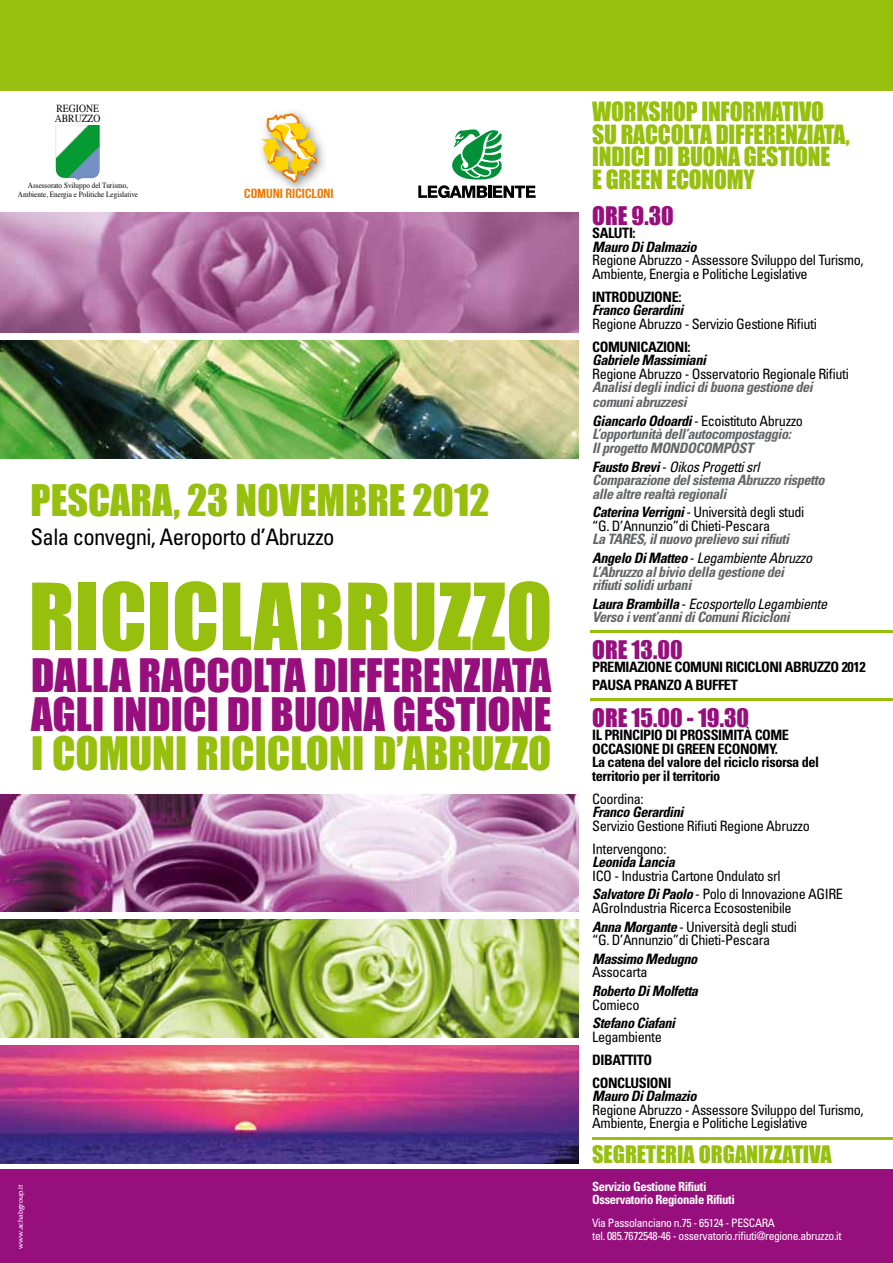
<style>
.page{position:relative;width:893px;height:1263px;background:#fff}
.page>*{position:absolute;margin:0;border:0;box-sizing:border-box;transform-origin:0 0}
.t1{font:85.35px "Impact";color:#97bf0d}
.t2{font:42.45px/39px "Impact";color:#970e7d}
.t3{font:42.45px "Impact";color:#97bf0d}
.t4{font:40.05px "Impact";color:#97bf0d}
.t5{font:24.3px/22.5px "Impact";letter-spacing:-.01em;color:#97bf0d}
.t6{font:23.55px "Impact";color:#970e7d}
.t7{font:condensed 22.8px "Univers";letter-spacing:-.03em;color:#000}
.t8{font:22.2px "Impact";color:#97bf0d}
.t9{font:condensed 14.25px/13.5px "Univers";letter-spacing:-.03em;color:#000}
.t10{font:italic 700 condensed 14.25px/13.5px "Univers";letter-spacing:-.03em;color:#646567}
.t11{font:700 condensed 14.25px/13.5px "Univers";letter-spacing:-.03em;color:#000}
.t12{font:italic 700 condensed 14.25px "Univers";letter-spacing:-.03em;color:#000}
.t13{font:13.2px "Bebas Neue";color:#ed7902;scale:1.25 1}
.t14{font:700 condensed 12.6px/13.6px "Univers";letter-spacing:-.03em;color:#fff}
.t15{font:condensed 11.55px/13.6px "Univers";letter-spacing:-.03em;color:#fff}
.t16{font:10.8px/9.6px "Times";color:#000;scale:.9 1}
.t17{font:7.95px/8.7px "Times";color:#000;text-align:center;scale:.9 1}
.t18{font:7.5px "Friz Quadrata";color:#fff}
.s1{color:#000}
.s2{font-weight:400;font-style:normal;color:#000}
.s3{font-weight:400;color:#000}
.s4{font-weight:700;font-style:italic}
</style>
<div class="page">
<div style="left:0;top:0;width:893px;height:91px;background:#97bf0d"></div>
<div style="left:0;top:1169px;width:893px;height:94px;background:#970e7d"></div>
<hr style="left:590px;top:631px;width:303px;height:2px;background:#97bf0d">
<hr style="left:590px;top:698px;width:303px;height:2px;background:#97bf0d">
<hr style="left:592px;top:1137px;width:301px;height:2px;background:#97bf0d">
<img style="left:56px;top:125px;width:44px;height:55px">
<svg style="left:418px;top:129px;width:118px;height:69px"></svg>
<img style="left:0;top:1045px;width:578px;height:119px">
<img style="left:0;top:340px;width:578px;height:119px">
<svg style="left:0;top:794px;width:578px;height:118px;background:#b27fa9"></svg>
<img style="left:0;top:919px;width:578px;height:119px">
<img style="left:0;top:213px;width:578px;height:119px">
<img style="left:284px;top:111px;width:40px;height:79px">
<svg style="left:261px;top:113px;width:57px;height:70px"></svg>
<p class="t16" style="left:55px;top:103px;width:52px">REGIONE<br>ABRUZZO</p>
<p class="t17" style="left:18px;top:181px;width:135px">Assessorato Sviluppo del Turismo,<br>Ambiente, Energia e Politiche Legislative</p>
<p class="t13" style="left:244px;top:186px;width:73px">COMUNI RICICLONI</p>
<h3 class="t4" style="left:31px;top:476px;width:460px">PESCARA, 23 NOVEMBRE 2012</h3>
<h3 class="t7" style="left:31px;top:523px;width:305px">Sala convegni, Aeroporto d’Abruzzo</h3>
<h1 class="t1" style="left:29px;top:564px;width:525px">RICICLABRUZZO</h1>
<h2 class="t2" style="left:31px;top:655px;width:522px">DALLA RACCOLTA DIFFERENZIATA<br>AGLI INDICI DI BUONA GESTIONE</h2>
<h2 class="t3" style="left:31px;top:727px;width:522px">I COMUNI RICICLONI D’ABRUZZO</h2>
<p class="t18" style="left:16px;top:1249px;width:66px;rotate:-90deg">www.achabgroup.it</p>
<h3 class="t5" style="left:592px;top:100px;width:259px">WORKSHOP INFORMATIVO<br>SU RACCOLTA DIFFERENZIATA,<br>INDICI DI BUONA GESTIONE<br>E GREEN ECONOMY</h3>
<h3 class="t6" style="left:592px;top:201px;width:83px">ORE 9.30</h3>
<p class="t11" style="left:592px;top:226px;width:45px">SALUTI:</p>
<p class="t12" style="left:592px;top:238px;width:106px">Mauro Di Dalmazio</p>
<p class="t9" style="left:592px;top:253px;width:273px">Regione Abruzzo - Assessore Sviluppo del Turismo,<br>Ambiente, Energia e Politiche Legislative</p>
<p class="t11" style="left:592px;top:290px;width:91px">INTRODUZIONE:</p>
<p class="t12" style="left:592px;top:301px;width:93px">Franco Gerardini</p>
<p class="t9" style="left:592px;top:317px;width:226px">Regione Abruzzo - Servizio Gestione Rifiuti</p>
<p class="t11" style="left:592px;top:340px;width:100px">COMUNICAZIONI:</p>
<p class="t12" style="left:592px;top:351px;width:115px">Gabriele Massimiani</p>
<p class="t9" style="left:592px;top:367px;width:258px">Regione Abruzzo - Osservatorio Regionale Rifiuti</p>
<p class="t10" style="left:592px;top:379px;width:222px;line-height:15px">Analisi degli indici di buona gestione dei comuni abruzzesi</p>
<p class="t10" style="left:592px;top:414px;width:212px"><span class="s1">Giancarlo Odoardi</span> <span class="s2">- Ecoistituto Abruzzo<br></span>L’opportunità dell’autocompostaggio:<br>Il progetto MONDOCOMPOST</p>
<p class="t10" style="left:592px;top:460px;width:234px"><span class="s1">Fausto Brevi</span> <span class="s2">-</span> <span class="s3">Oikos Progetti srl<br></span>Comparazione del sistema Abruzzo rispetto alle altre realtà regionali</p>
<p class="t9" style="left:592px;top:505px;width:214px"><span class="s4">Caterina Verrigni</span> - Università degli studi “G. D’Annunzio”di Chieti-Pescara</p>
<p class="t10" style="left:592px;top:530px;width:221px;line-height:18.8px">La TARES, il nuovo prelievo sui rifiuti<br><span class="s1">Angelo Di Matteo</span> <span class="s2">-</span> <span class="s3">Legambiente Abruzzo</span></p>
<p class="t10" style="left:592px;top:565px;width:194px">L’Abruzzo al bivio della gestione dei rifiuti solidi urbani</p>
<p class="t10" style="left:592px;top:597px;width:236px"><span class="s1">Laura Brambilla</span> <span class="s2">-</span> <span class="s3">Ecosportello Legambiente<br></span>Verso i vent’anni di Comuni Ricicloni</p>
<h3 class="t6" style="left:592px;top:635px;width:92px">ORE 13.00</h3>
<p class="t11" style="left:592px;top:658px;width:275px;line-height:18px">PREMIAZIONE COMUNI RICICLONI ABRUZZO 2012<br>PAUSA PRANZO A BUFFET</p>
<h3 class="t6" style="left:592px;top:703px;width:158px">ORE 15.00 - 19.30</h3>
<p class="t11" style="left:592px;top:728px;width:228px">IL PRINCIPIO DI PROSSIMITÀ COME OCCASIONE DI GREEN ECONOMY.<br>La catena del valore del riciclo risorsa del territorio per il territorio</p>
<p class="t9" style="left:592px;top:792px;width:53px">Coordina:</p>
<p class="t12" style="left:592px;top:803px;width:93px">Franco Gerardini</p>
<p class="t9" style="left:592px;top:814px;width:219px;line-height:23px">Servizio Gestione Rifiuti Regione Abruzzo<br>Intervengono:</p>
<p class="t12" style="left:592px;top:853px;width:84px">Leonida Lancia</p>
<p class="t9" style="left:592px;top:866px;width:252px;line-height:18.8px">ICO - Industria Cartone Ondulato srl<br><span class="s4">Salvatore Di Paolo</span> - Polo di Innovazione AGIRE</p>
<p class="t9" style="left:592px;top:898px;width:206px;line-height:18.8px">AGroIndustria Ricerca Ecosostenibile<br><span class="s4">Anna Morgante</span> - Università degli studi</p>
<p class="t9" style="left:592px;top:933px;width:180px">“G. D’Annunzio”di Chieti-Pescara</p>
<p class="t12" style="left:592px;top:950px;width:107px">Massimo Medugno</p>
<p class="t9" style="left:592px;top:965px;width:57px">Assocarta</p>
<p class="t12" style="left:592px;top:982px;width:107px">Roberto Di Molfetta</p>
<p class="t9" style="left:592px;top:997px;width:49px">Comieco</p>
<p class="t12" style="left:592px;top:1014px;width:84px">Stefano Ciafani</p>
<p class="t9" style="left:592px;top:1030px;width:71px">Legambiente</p>
<p class="t11" style="left:592px;top:1048px;width:81px;line-height:23px">DIBATTITO<br>CONCLUSIONI</p>
<p class="t12" style="left:592px;top:1087px;width:106px">Mauro Di Dalmazio</p>
<p class="t9" style="left:592px;top:1102px;width:273px">Regione Abruzzo - Assessore Sviluppo del Turismo,<br>Ambiente, Energia e Politiche Legislative</p>
<h3 class="t8" style="left:592px;top:1141px;width:241px">SEGRETERIA ORGANIZZATIVA</h3>
<p class="t14" style="left:592px;top:1179px;width:144px">Servizio Gestione Rifiuti<br>Osservatorio Regionale Rifiuti</p>
<p class="t15" style="left:592px;top:1215px;width:251px">Via Passolanciano n.75 - 65124 - PESCARA<br>tel. 085.7672548-46 - osservatorio.rifiuti@regione.abruzzo.it</p>
</div>
